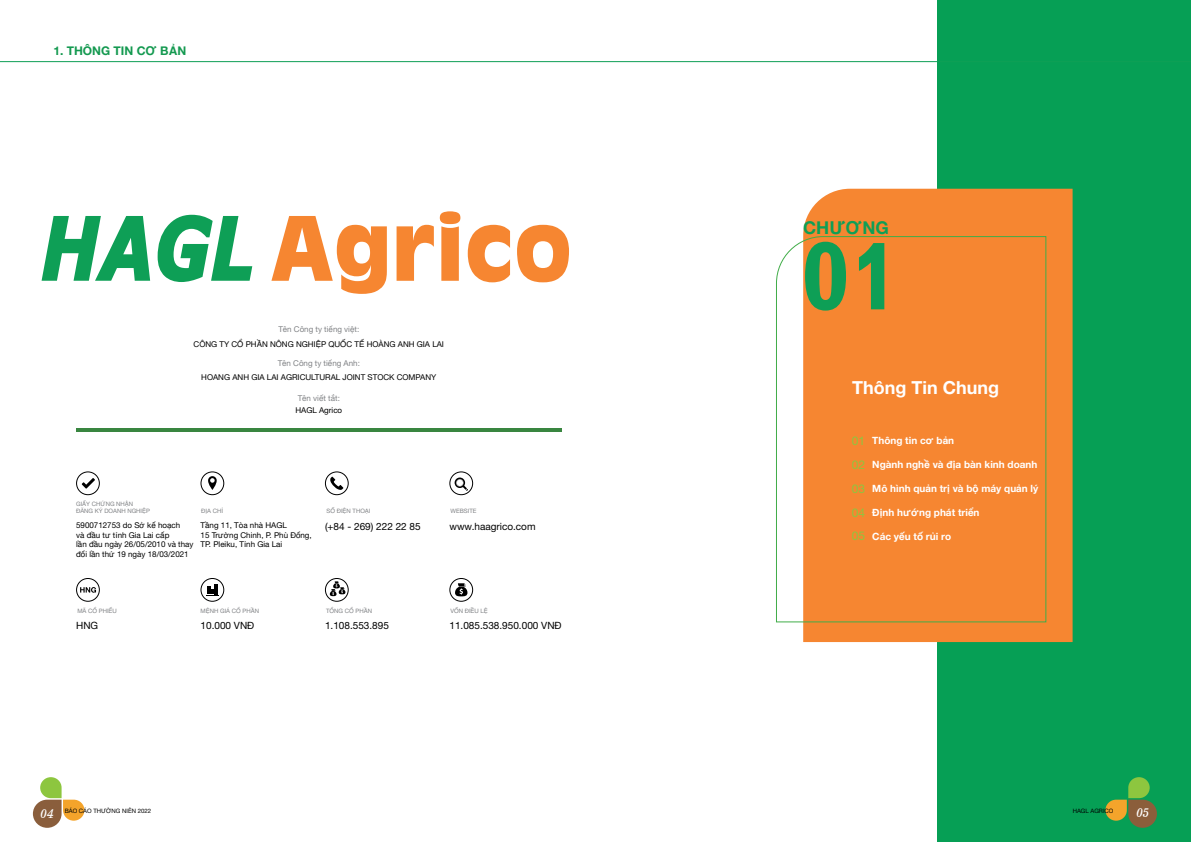
<style>
.page{position:relative;width:1191px;height:842px;background:#fff}
.page>*{position:absolute;margin:0;border:0;box-sizing:border-box;transform-origin:0 0}
.t1{font:700 95.1px "UVN Gio May";color:#0e9f56}
.t2{font:700 18px "Helvetica Neue";color:#fff}
.t3{font:700 17.7px "Helvetica Neue";color:#0e9f56}
.t4{font:700 12px "Helvetica Neue";color:#149950}
.t5{font:12px/23.8px "Helvetica Neue";color:#8dc63f;text-align:justify}
.t6{font:12px "News 701 BT Italic A";color:#fff}
.t7{font:700 10px "Helvetica Neue";color:#fff}
.t8{font:10px "Helvetica Neue";color:#000}
.t9{font:8px/9.6px "Helvetica Neue";color:#000}
.t10{font:8px "Helvetica Neue";color:#808285}
.t11{font:6px/7.2px "Helvetica Neue";color:#808285}
.t12{font:6px "Helvetica Neue";color:#000}
</style>
<div class="page">
<div style="left:938px;top:0;width:253px;height:842px;background:#069f55"></div>
<hr style="left:76px;top:428px;width:485px;height:3px;background:#398640">
<svg style="left:82px;top:478px;width:13px;height:10px"></svg>
<div style="left:76px;top:471px;width:24px;height:24px;border:1px solid #000;border-radius:50%"></div>
<svg style="left:80px;top:587px;width:16px;height:6px"></svg>
<div style="left:76px;top:578px;width:24px;height:24px;border:1px solid #000;border-radius:50%"></div>
<svg style="left:455px;top:583px;width:12px;height:13px"></svg>
<div style="left:449px;top:578px;width:24px;height:24px;border:1px solid #000;border-radius:50%"></div>
<svg style="left:206px;top:584px;width:13px;height:12px"></svg>
<div style="left:201px;top:578px;width:23px;height:24px;border:1px solid #000;border-radius:50%"></div>
<svg style="left:330px;top:581px;width:15px;height:15px"></svg>
<div style="left:325px;top:578px;width:23px;height:24px;border:1px solid #000;border-radius:50%"></div>
<svg style="left:208px;top:476px;width:9px;height:14px"></svg>
<div style="left:201px;top:471px;width:23px;height:24px;border:1px solid #000;border-radius:50%"></div>
<svg style="left:330px;top:476px;width:14px;height:14px"></svg>
<div style="left:325px;top:471px;width:23px;height:24px;border:1px solid #000;border-radius:50%"></div>
<svg style="left:33px;top:777px;width:51px;height:51px"></svg>
<svg style="left:1105px;top:777px;width:52px;height:51px"></svg>
<div style="left:803px;top:189px;width:269px;height:453px;background:#f68631"></div>
<svg style="left:776px;top:236px;width:270px;height:387px;background:#f49245"></svg>
<hr style="left:0;top:61px;width:1191px;height:1px;background:#0e9f56">
<svg style="left:42px;top:215px;width:210px;height:67px"></svg>
<svg style="left:271px;top:216px;width:116px;height:78px"></svg>
<svg style="left:396px;top:225px;width:38px;height:56px"></svg>
<svg style="left:440px;top:211px;width:20px;height:70px"></svg>
<svg style="left:468px;top:225px;width:42px;height:57px"></svg>
<svg style="left:517px;top:225px;width:52px;height:57px"></svg>
<svg style="left:454px;top:477px;width:14px;height:14px"></svg>
<div style="left:449px;top:471px;width:24px;height:24px;border:1px solid #000;border-radius:50%"></div>
<h3 class="t4" style="left:53px;top:41px;width:134px">1. THÔNG TIN CƠ BẢN</h3>
<p class="t10" style="left:278px;top:323px;width:82px">Tên Công ty tiếng việt:</p>
<p class="t10" style="left:278px;top:358px;width:84px">Tên Công ty tiếng Anh:</p>
<p class="t10" style="left:298px;top:392px;width:44px">Tên viết tắt:</p>
<p class="t9" style="left:194px;top:340px;width:252px">CÔNG TY CỔ PHẦN NÔNG NGHIỆP QUỐC TẾ HOÀNG ANH GIA LAI</p>
<p class="t9" style="left:201px;top:373px;width:236px">HOANG ANH GIA LAI AGRICULTURAL JOINT STOCK COMPANY</p>
<p class="t9" style="left:295px;top:405px;width:48px">HAGL Agrico</p>
<p class="t11" style="left:76px;top:500px;width:75px">GIẤY CHỨNG NHẬN<br>ĐĂNG KÝ DOANH NGHIỆP</p>
<p class="t11" style="left:201px;top:507px;width:23px">ĐỊA CHỈ</p>
<p class="t9" style="left:201px;top:521px;width:113px">Tầng 11, Tòa nhà HAGL<br>15 Trường Chinh, P. Phù Đổng,<br>TP. Pleiku, Tỉnh Gia Lai</p>
<p class="t9" style="left:76px;top:521px;width:119px">5900712753 do Sở kế hoạch<br>và đầu tư tỉnh Gia Lai cấp<br>lần đầu ngày 26/05/2010 và thay đổi lần thứ 19 ngày 18/03/2021</p>
<p class="t11" style="left:326px;top:507px;width:45px">SỐ ĐIỆN THOẠI</p>
<p class="t8" style="left:325px;top:519px;width:97px">(+84 - 269) 222 22 85</p>
<p class="t11" style="left:450px;top:507px;width:27px">WEBSITE</p>
<p class="t8" style="left:449px;top:519px;width:88px">www.haagrico.com</p>
<p class="t11" style="left:77px;top:608px;width:41px">MÃ CỔ PHIẾU</p>
<p class="t11" style="left:450px;top:608px;width:39px">VỐN ĐIỀU LỆ</p>
<p class="t8" style="left:449px;top:619px;width:114px">11.085.538.950.000 VNĐ</p>
<p class="t11" style="left:201px;top:608px;width:60px">MỆNH GIÁ CỔ PHẦN</p>
<p class="t8" style="left:201px;top:619px;width:55px">10.000 VNĐ</p>
<p class="t11" style="left:326px;top:608px;width:47px">TỔNG CỔ PHẦN</p>
<p class="t8" style="left:325px;top:619px;width:65px">1.108.553.895</p>
<p class="t8" style="left:76px;top:619px;width:24px">HNG</p>
<h3 class="t3" style="left:803px;top:214px;width:87px">CHƯƠNG</h3>
<h1 class="t1" style="left:801px;top:202px;width:99px">01</h1>
<h2 class="t2" style="left:852px;top:374px;width:149px">Thông Tin Chung</h2>
<p class="t7" style="left:872px;top:432px;width:83px">Thông tin cơ bản</p>
<p class="t7" style="left:872px;top:456px;width:167px">Ngành nghề và địa bàn kinh doanh</p>
<p class="t7" style="left:872px;top:480px;width:167px">Mô hình quản trị và bộ máy quản lý</p>
<p class="t7" style="left:872px;top:504px;width:109px">Định hướng phát triển</p>
<p class="t7" style="left:872px;top:528px;width:80px">Các yếu tố rủi ro</p>
<h3 class="t5" style="left:852px;top:430px;width:15px">01<br>02<br>03<br>04<br>05</h3>
<p class="t12" style="left:65px;top:806px;width:88px">BÁO CÁO THƯỜNG NIÊN 2022</p>
<p class="t12" style="left:1072px;top:806px;width:42px">HAGL AGRICO</p>
<h3 class="t6" style="left:41px;top:807px;width:15px">04</h3>
<h3 class="t6" style="left:1136px;top:805px;width:15px">05</h3>
</div>
